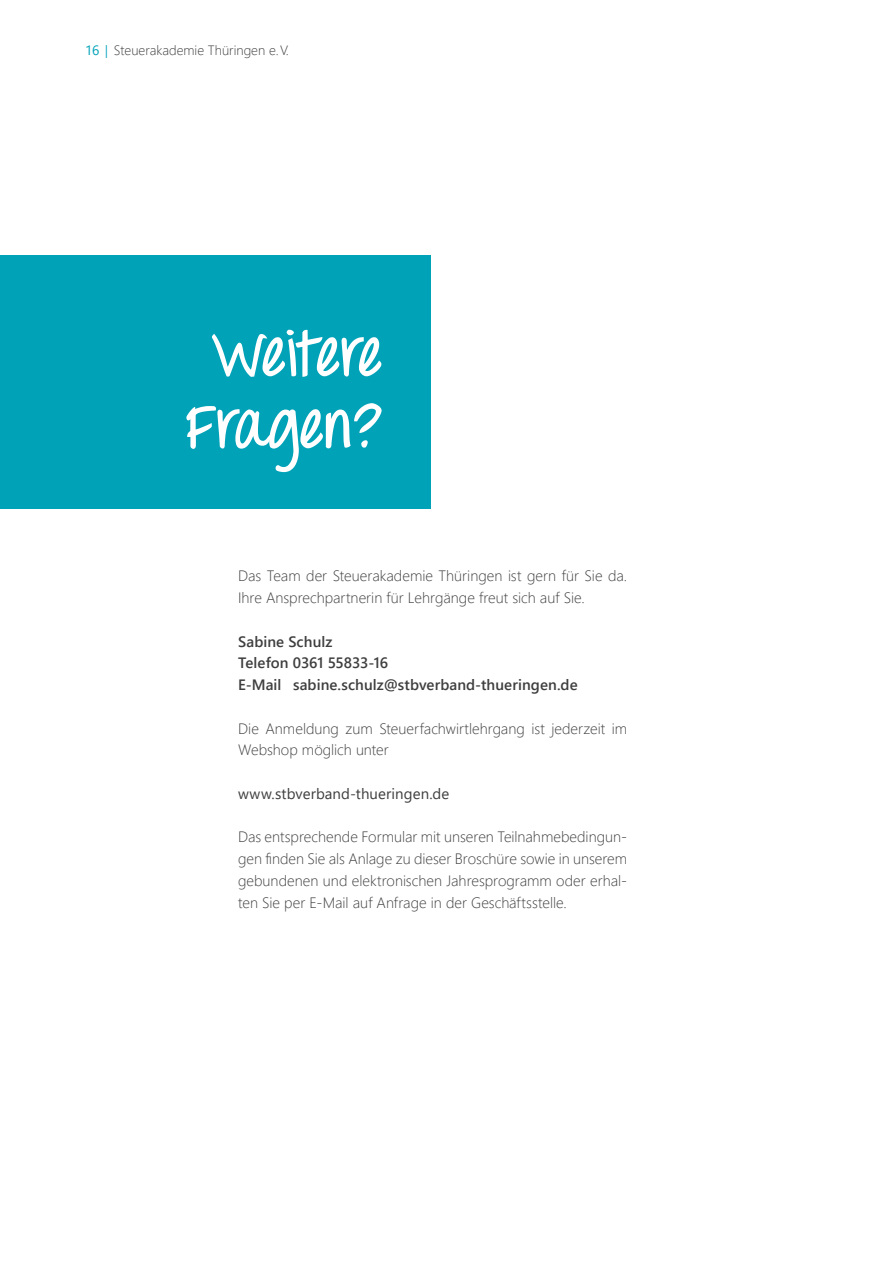
<style>
.page{position:relative;width:893px;height:1263px;background:#fff}
.page>*{position:absolute;margin:0;border:0;box-sizing:border-box;transform-origin:0 0}
.t1{font:700 60px "Throw My Hands Upinthe Air";letter-spacing:-.025em;color:#fff}
.t2{font:700 60px "Throw My Hands Upinthe Air";color:#fff}
.Fließtext{font:300 15px/21.8px "Segoe UI";color:#3e3e3f}
.Fließtext-2{font:600 15px "Segoe UI";letter-spacing:.005em;color:#3e3e3f}
.Fließtext-3{font:15px "Segoe UI";letter-spacing:.005em;color:#3e3e3f}
.t3{font:300 13.5px "Segoe UI";color:#3e3e3f}
.s1{font-weight:400;color:#00a2b8}
.s2{font-family:"Calibri";font-weight:700;color:#00a2b8}
</style>
<div class="page">
<div style="left:0;top:255px;width:430px;height:254px;background:#00a2b8"></div>
<p class="t3" style="left:85px;top:37px;width:205px"><span class="s1">16</span> <span class="s2">│</span> Steuerakademie Thüringen e.V.</p>
<p class="t1" style="left:212px;top:317px;width:172px">Weitere</p>
<p class="t2" style="left:185px;top:389px;width:199px">Fragen?</p>
<p class="Fließtext" style="left:238px;top:564px;width:391px">Das Team der Steuerakademie Thüringen ist gern für Sie da.<br>Ihre Ansprechpartnerin für Lehrgänge freut sich auf Sie.</p>
<p class="Fließtext-2" style="left:238px;top:627px;width:96px">Sabine Schulz</p>
<p class="Fließtext-2" style="left:238px;top:649px;width:152px">Telefon 0361 55833-16</p>
<p class="Fließtext-2" style="left:238px;top:671px;width:341px">E-Mail sabine.schulz@stbverband-thueringen.de</p>
<p class="Fließtext" style="left:238px;top:716px;width:391px">Die Anmeldung zum Steuerfachwirtlehrgang ist jederzeit im<br>Webshop möglich unter</p>
<p class="Fließtext-3" style="left:238px;top:779px;width:213px">www.stbverband-thueringen.de</p>
<p class="Fließtext" style="left:238px;top:825px;width:391px;text-align:justify">Das entsprechende Formular mit unseren Teilnahmebedingun&shy;gen finden Sie als Anlage zu dieser Broschüre sowie in unserem gebundenen und elektronischen Jahresprogramm oder erhal&shy;ten Sie per E-Mail auf Anfrage in der Geschäftsstelle.</p>
</div>
